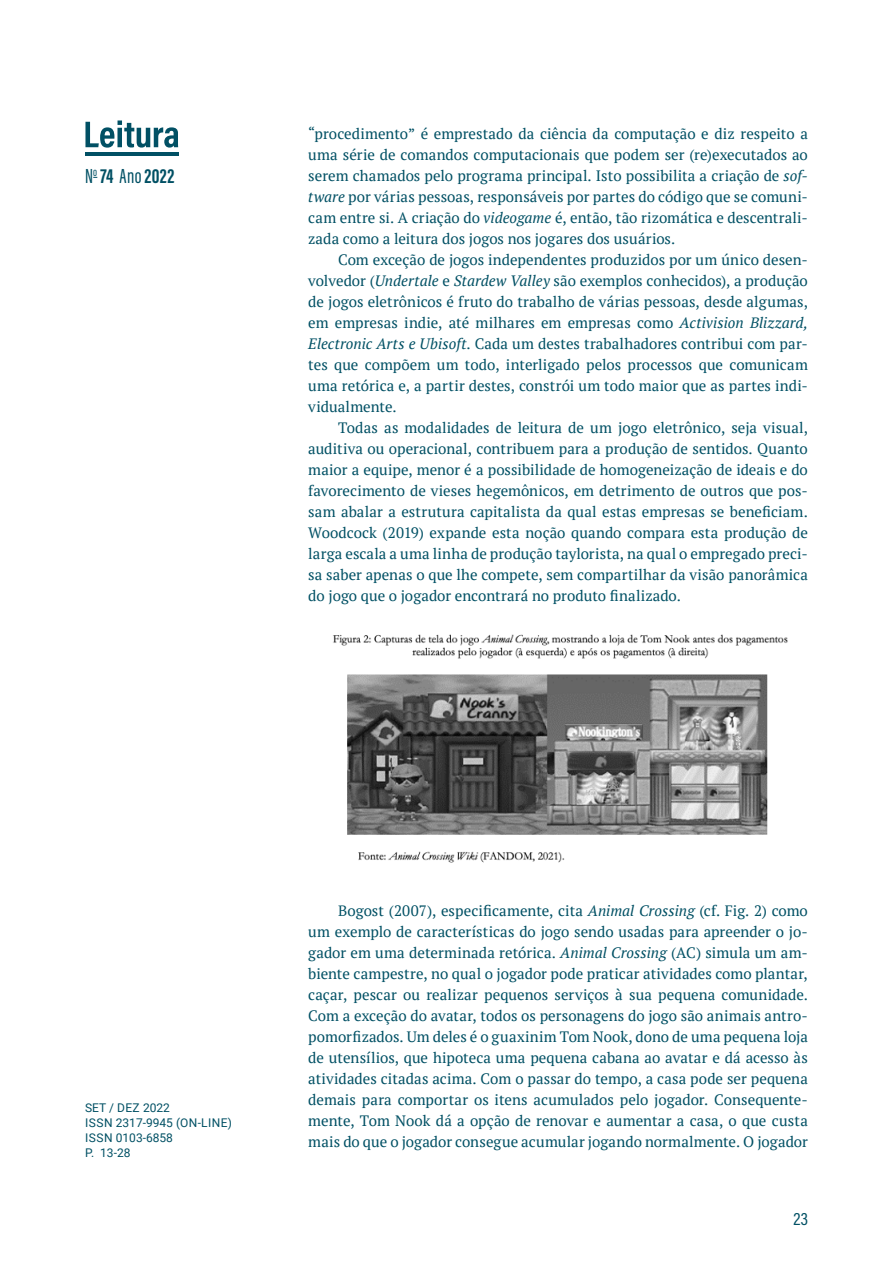
<style>
.page{position:relative;width:893px;height:1263px;background:#fff}
.page>*{position:absolute;margin:0;border:0;box-sizing:border-box;transform-origin:0 0}
.t1{font:700 21px "Acumin Pro Extra Cond";letter-spacing:.015em;color:#015064}
.t2{font:18px "Acumin Pro Cond";color:#015064}
.TXT_Paragrafo-com-re{font:15px/21px "PT Serif";color:#015064;text-align:justify}
.t3{font:12px/15px "Roboto";color:#015064}
.s1{font-weight:400}
.s2{font-style:italic}
</style>
<div class="page">
<svg style="left:85px;top:120px;width:93px;height:28px"></svg>
<hr style="left:85px;top:152px;width:94px;height:4px;background:#015064">
<img style="left:333px;top:634px;width:455px;height:229px">
<h1 class="t1" style="left:85px;top:163px;width:91px"><span class="s1">N</span><sup>o</sup> 74 <span class="s1">Ano</span> 2022</h1>
<p class="TXT_Paragrafo-com-re" style="left:308px;top:123px;width:501px">“procedimento” é emprestado da ciência da computação e diz respeito a uma série de comandos computacionais que podem ser (re)executados ao serem chamados pelo programa principal. Isto possibilita a criação de <span class="s2">sof&shy;tware</span> por várias pessoas, responsáveis por partes do código que se comuni&shy;cam entre si. A criação do <span class="s2">videogame</span> é, então, tão rizomática e descentrali&shy;zada como a leitura dos jogos nos jogares dos usuários.</p>
<p class="TXT_Paragrafo-com-re" style="left:308px;top:249px;width:501px;text-indent:30px">Com exceção de jogos independentes produzidos por um único desen&shy;volvedor (<span class="s2">Undertale</span> e <span class="s2">Stardew Valley</span> são exemplos conhecidos), a produção de jogos eletrônicos é fruto do trabalho de várias pessoas, desde algumas, em empresas indie, até milhares em empresas como <span class="s2">Activision Blizzard, Electronic Arts e Ubisoft</span>. Cada um destes trabalhadores contribui com par&shy;tes que compõem um todo, interligado pelos processos que comunicam uma retórica e, a partir destes, constrói um todo maior que as partes indi&shy;vidualmente.</p>
<p class="TXT_Paragrafo-com-re" style="left:308px;top:417px;width:501px;text-indent:30px">Todas as modalidades de leitura de um jogo eletrônico, seja visual, auditiva ou operacional, contribuem para a produção de sentidos. Quanto maior a equipe, menor é a possibilidade de homogeneização de ideais e do favorecimento de vieses hegemônicos, em detrimento de outros que pos&shy;sam abalar a estrutura capitalista da qual estas empresas se beneficiam.<br>Woodcock (2019) expande esta noção quando compara esta produção de larga escala a uma linha de produção taylorista, na qual o empregado preci&shy;sa saber apenas o que lhe compete, sem compartilhar da visão panorâmica do jogo que o jogador encontrará no produto finalizado.</p>
<p class="t3" style="left:85px;top:1099px;width:148px">SET / DEZ 2022<br>ISSN 2317-9945 (ON-LINE)<br>ISSN 0103-6858<br>P. 13-28</p>
<p class="TXT_Paragrafo-com-re" style="left:308px;top:900px;width:501px;text-indent:30px">Bogost (2007), especificamente, cita <span class="s2">Animal Crossing</span> (cf. Fig. 2) como um exemplo de características do jogo sendo usadas para apreender o jo&shy;gador em uma determinada retórica. <span class="s2">Animal Crossing</span> (AC) simula um am&shy;biente campestre, no qual o jogador pode praticar atividades como plantar, caçar, pescar ou realizar pequenos serviços à sua pequena comunidade.<br>Com a exceção do avatar, todos os personagens do jogo são animais antro&shy;pomorfizados. Um deles é o guaxinim Tom Nook, dono de uma pequena loja de utensílios, que hipoteca uma pequena cabana ao avatar e dá acesso às atividades citadas acima. Com o passar do tempo, a casa pode ser pequena demais para comportar os itens acumulados pelo jogador. Consequente&shy;mente, Tom Nook dá a opção de renovar e aumentar a casa, o que custa mais do que o jogador consegue acumular jogando normalmente. O jogador</p>
<p class="t2" style="left:793px;top:1207px;width:16px">23</p>
</div>
